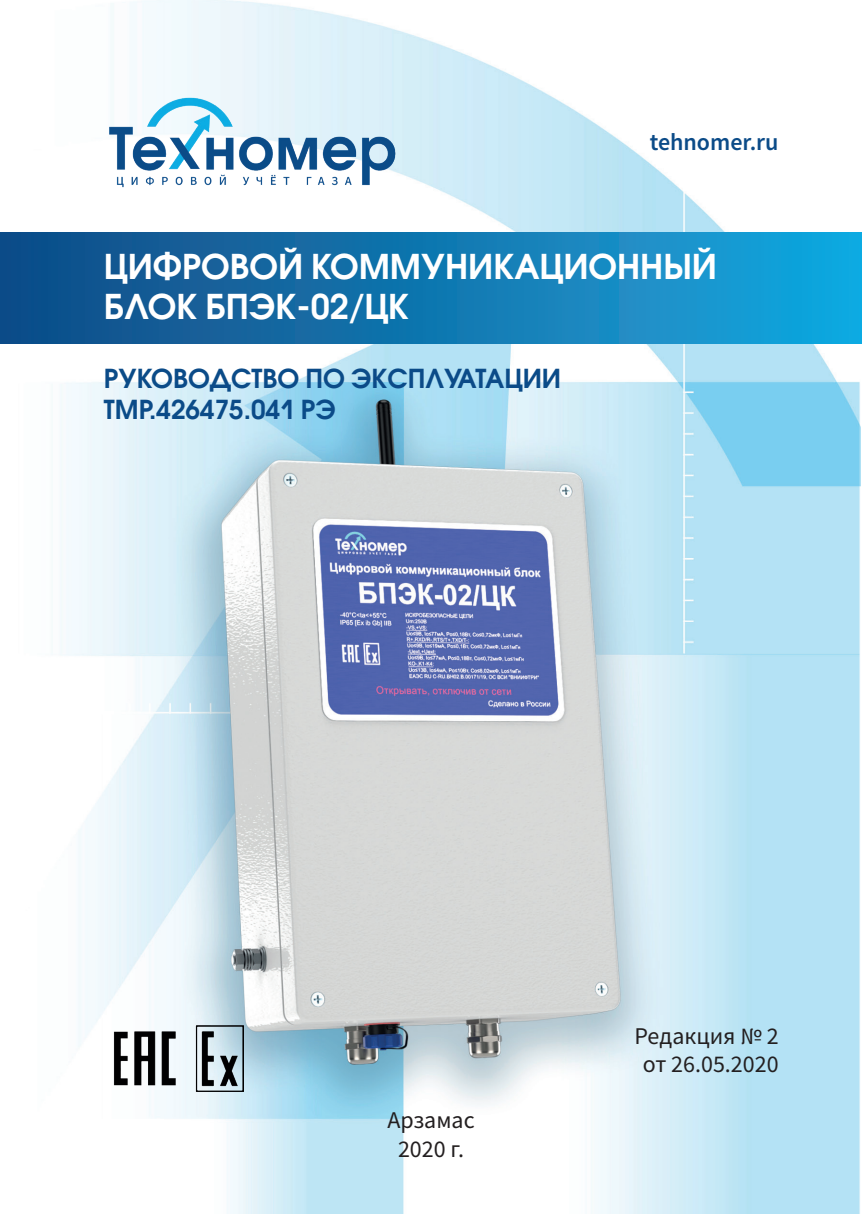
<style>
.page{position:relative;width:862px;height:1214px;background:#fff}
.page>*{position:absolute;margin:0;border:0;box-sizing:border-box;transform-origin:0 0}
.t1{font:600 34px/40.8px "Avant Garde Gothic C";color:#fff}
.t2{font:600 26px/31.2px "Avant Garde Gothic C";color:#0b4b88}
.t3{font:24px/28.8px "Source Sans Variable";letter-spacing:.025em;color:#231f20;text-align:center}
.t4{font:24px "Source Sans Variable";letter-spacing:.035em;color:#0b4b88}
</style>
<div class="page">
<img style="left:0;top:0;width:861px;height:1213px">
<div style="left:0;top:232px;width:862px;height:111px;background:linear-gradient(to right,#104984,#16a8df)"></div>
<img style="left:104px;top:1025px;width:139px;height:65px">
<img style="left:98px;top:83px;width:309px;height:117px">
<p class="t4" style="left:650px;top:128px;width:129px">tehnomer.ru</p>
<h1 class="t1" style="left:104px;top:245px;width:614px">ЦИФРОВОЙ КОММУНИКАЦИОННЫЙ<br>БЛОК БПЭК-02/ЦК</h1>
<p class="t2" style="left:104px;top:362px;width:459px">РУКОВОДСТВО ПО ЭКСПЛУАТАЦИИ<br>ТМР.426475.041 РЭ</p>
<p class="t3" style="left:387px;top:1105px;width:88px">Арзамас<br>2020 г.</p>
<p class="t3" style="left:634px;top:1021px;width:145px">Редакция № 2 от 26.05.2020</p>
</div>
